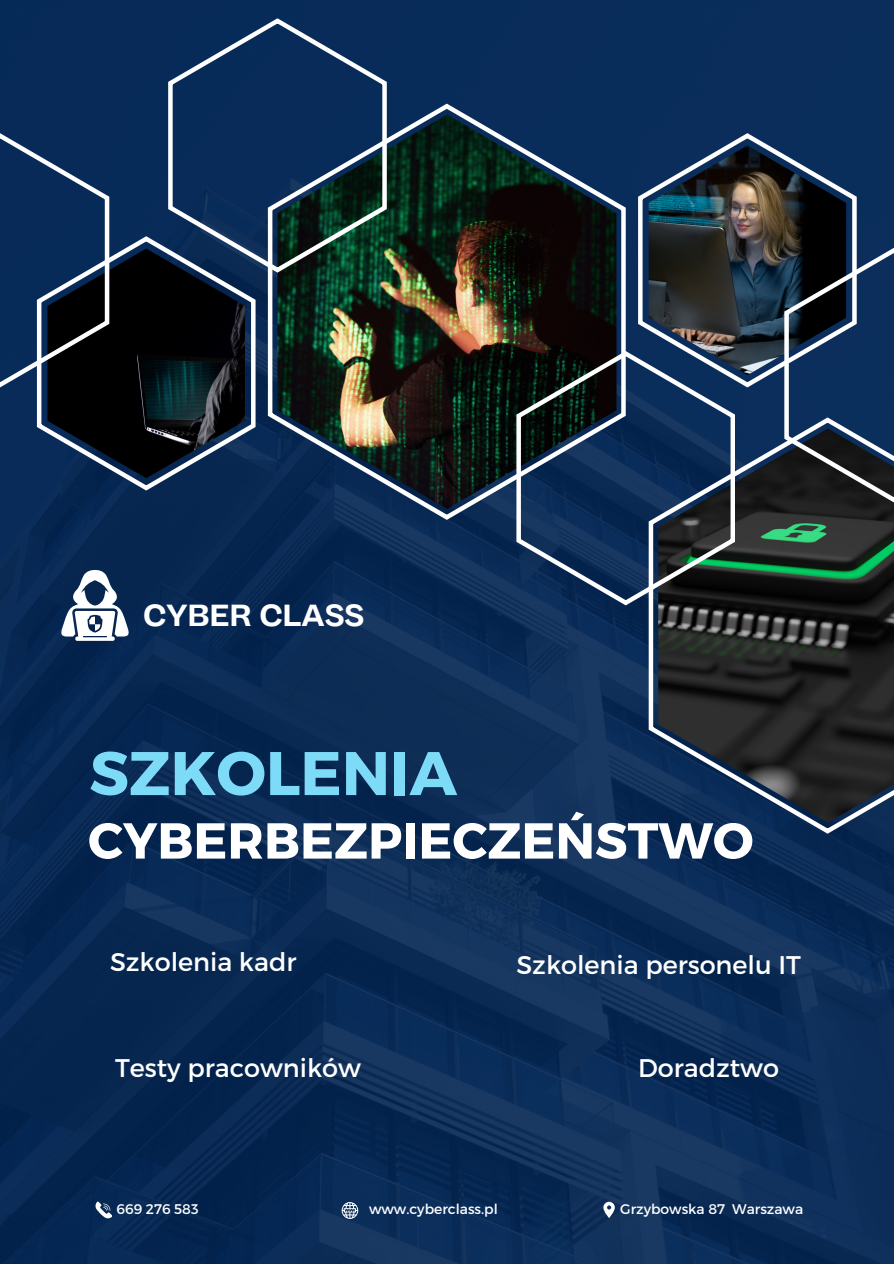
<style>
.page{position:relative;width:894px;height:1264px;background:#fff}
.page>*{position:absolute;margin:0;border:0;box-sizing:border-box;transform-origin:0 0}
.t1{font:700 61.5px "Montserrat";color:#7edbf8}
.t2{font:700 50.4px "Montserrat";color:#fff}
.t3{font:700 30.45px "Body Grotesque Fit";color:#fff}
.t4{font:25.5px "Montserrat";color:#fff}
.t5{font:13.95px "Montserrat";color:#fff}
</style>
<div class="page">
<img style="left:0;top:0;width:893px;height:1263px">
<svg style="left:268px;top:104px;width:357px;height:416px"></svg>
<svg style="left:648px;top:417px;width:245px;height:416px"></svg>
<img style="left:277px;top:115px;width:339px;height:394px">
<img style="left:658px;top:428px;width:235px;height:394px">
<svg style="left:516px;top:351px;width:218px;height:254px"></svg>
<svg style="left:638px;top:133px;width:218px;height:254px"></svg>
<img style="left:648px;top:145px;width:197px;height:230px">
<svg style="left:784px;top:248px;width:109px;height:254px"></svg>
<svg style="left:37px;top:236px;width:218px;height:254px"></svg>
<img style="left:47px;top:248px;width:198px;height:230px">
<svg style="left:168px;top:18px;width:218px;height:254px"></svg>
<svg style="left:0;top:133px;width:109px;height:254px"></svg>
<svg style="left:95px;top:1201px;width:17px;height:17px"></svg>
<svg style="left:341px;top:1201px;width:17px;height:17px"></svg>
<svg style="left:603px;top:1201px;width:11px;height:16px"></svg>
<svg style="left:60px;top:570px;width:70px;height:71px"></svg>
<h4 class="t3" style="left:143px;top:597px;width:222px">CYBER CLASS</h4>
<p class="t1" style="left:89px;top:733px;width:369px">SZKOLENIA</p>
<h3 class="t2" style="left:88px;top:807px;width:666px">CYBERBEZPIECZEŃSTWO</h3>
<h1 class="t4" style="left:110px;top:945px;width:188px">Szkolenia kadr</h1>
<p class="t4" style="left:115px;top:1051px;width:247px">Testy pracowników</p>
<p class="t4" style="left:516px;top:948px;width:286px">Szkolenia personelu IT</p>
<h2 class="t4" style="left:638px;top:1051px;width:142px">Doradztwo</h2>
<h4 class="t5" style="left:117px;top:1199px;width:83px">669 276 583</h4>
<h4 class="t5" style="left:369px;top:1199px;width:130px">www.cyberclass.pl</h4>
<h4 class="t5" style="left:620px;top:1199px;width:184px">Grzybowska 87 Warszawa</h4>
</div>
